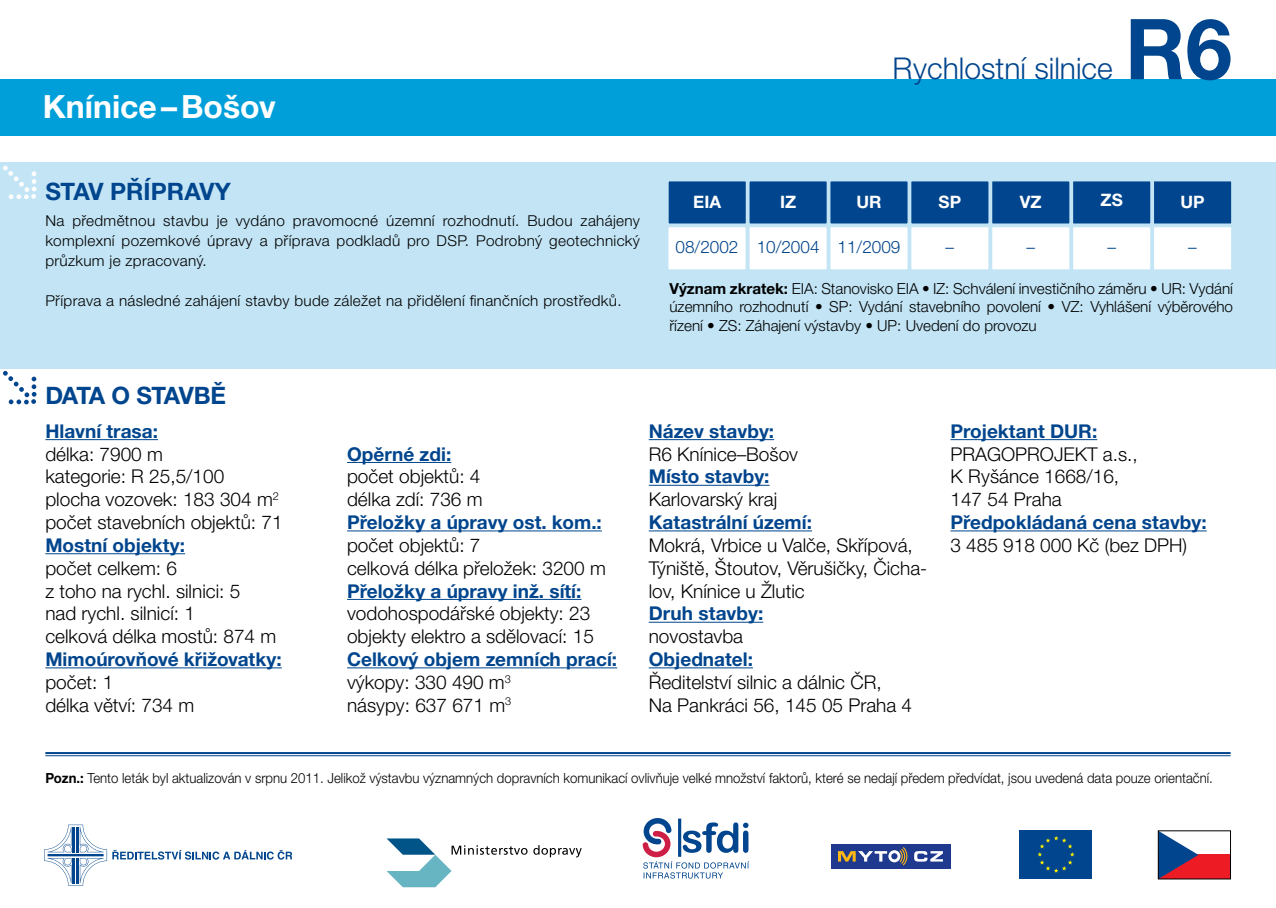
<style>
.page{position:relative;width:1276px;height:908px;background:#fff}
.page>*{position:absolute;margin:0;border:0;box-sizing:border-box;transform-origin:0 0}
.t1{font:700 84px "Helvetica Neue CE";color:#00458d}
.t2{font:700 32px "Helvetica Neue CE";color:#fff}
.t3{font:300 30px "Helvetica Neue CE";color:#00458d}
.t4{font:700 24px "Helvetica Neue CE";color:#00458d}
.t5{font:700 24px "Helvetica Neue CE";letter-spacing:-.065em;color:#00458d}
.t6{font:300 19px/22.8px "Helvetica Neue CE";color:#000}
.t7{font:700 19px "Helvetica Neue CE";color:#00458d}
.t8{font:300 17.2px "Helvetica Neue CE";color:#00458d}
.t9{font:700 17.2px "Helvetica Neue CE";color:#fff}
.t10{font:300 15.2px/18.2px "Helvetica Neue CE";color:#000;text-align:justify}
.t11{font:300 15px/20px "Helvetica Neue CE";letter-spacing:.02em;color:#000;text-align:justify}
.t12{font:300 14px "Helvetica Neue CE";color:#000;scale:.94 1}
.s1{font-weight:700}
.s2{font-weight:700;color:#00458d}
</style>
<div class="page">
<div style="left:0;top:79px;width:1276px;height:57px;background:#009fda"></div>
<div style="left:0;top:162px;width:1276px;height:207px;background:#c2e4f5"></div>
<svg style="left:3px;top:165px;width:34px;height:34px"></svg>
<div style="left:1153px;top:180px;width:79px;height:44px;background:#00458d"></div>
<div style="left:1152px;top:179px;width:81px;height:46px;border:2px solid #c2e4f5"></div>
<div style="left:991px;top:180px;width:79px;height:44px;background:#00458d"></div>
<div style="left:990px;top:179px;width:81px;height:46px;border:2px solid #c2e4f5"></div>
<div style="left:829px;top:180px;width:79px;height:44px;background:#00458d"></div>
<div style="left:828px;top:179px;width:81px;height:46px;border:2px solid #c2e4f5"></div>
<div style="left:1072px;top:180px;width:79px;height:44px;background:#00458d"></div>
<div style="left:1071px;top:179px;width:81px;height:46px;border:2px solid #c2e4f5"></div>
<div style="left:910px;top:180px;width:79px;height:44px;background:#00458d"></div>
<div style="left:909px;top:179px;width:81px;height:46px;border:2px solid #c2e4f5"></div>
<div style="left:748px;top:180px;width:79px;height:44px;background:#00458d"></div>
<div style="left:747px;top:179px;width:81px;height:46px;border:2px solid #c2e4f5"></div>
<div style="left:668px;top:180px;width:78px;height:44px;background:#00458d"></div>
<div style="left:667px;top:179px;width:80px;height:46px;border:2px solid #c2e4f5"></div>
<div style="left:1153px;top:226px;width:79px;height:44px;background:#fff"></div>
<div style="left:1152px;top:225px;width:81px;height:46px;border:2px solid #c2e4f5"></div>
<div style="left:991px;top:226px;width:79px;height:44px;background:#fff"></div>
<div style="left:990px;top:225px;width:81px;height:46px;border:2px solid #c2e4f5"></div>
<div style="left:829px;top:226px;width:79px;height:44px;background:#fff"></div>
<div style="left:828px;top:225px;width:81px;height:46px;border:2px solid #c2e4f5"></div>
<div style="left:1072px;top:226px;width:79px;height:44px;background:#fff"></div>
<div style="left:1071px;top:225px;width:81px;height:46px;border:2px solid #c2e4f5"></div>
<div style="left:910px;top:226px;width:79px;height:44px;background:#fff"></div>
<div style="left:909px;top:225px;width:81px;height:46px;border:2px solid #c2e4f5"></div>
<div style="left:748px;top:226px;width:79px;height:44px;background:#fff"></div>
<div style="left:747px;top:225px;width:81px;height:46px;border:2px solid #c2e4f5"></div>
<div style="left:667px;top:226px;width:79px;height:44px;background:#fff"></div>
<div style="left:666px;top:225px;width:81px;height:46px;border:2px solid #c2e4f5"></div>
<div style="left:1019px;top:830px;width:72px;height:48px;background:#00458d"></div>
<svg style="left:1037px;top:836px;width:37px;height:36px"></svg>
<div style="left:1158px;top:854px;width:72px;height:24px;background:#ed1c24"></div>
<svg style="left:1160px;top:832px;width:38px;height:44px"></svg>
<svg style="left:44px;top:824px;width:248px;height:61px"></svg>
<svg style="left:642px;top:818px;width:107px;height:60px"></svg>
<hr style="left:45px;top:751px;width:1185px;height:2px;background:#00458d">
<hr style="left:45px;top:755px;width:1185px;height:1px;background:#00458d">
<hr style="left:45px;top:439px;width:113px;height:1px;background:#00458d">
<hr style="left:45px;top:553px;width:140px;height:1px;background:#00458d">
<hr style="left:45px;top:667px;width:237px;height:1px;background:#00458d">
<hr style="left:347px;top:462px;width:104px;height:1px;background:#00458d">
<hr style="left:347px;top:530px;width:255px;height:1px;background:#00458d">
<hr style="left:347px;top:598px;width:234px;height:1px;background:#00458d">
<hr style="left:347px;top:667px;width:270px;height:1px;background:#00458d">
<hr style="left:649px;top:439px;width:125px;height:1px;background:#00458d">
<hr style="left:649px;top:484px;width:120px;height:1px;background:#00458d">
<hr style="left:649px;top:530px;width:163px;height:1px;background:#00458d">
<hr style="left:649px;top:621px;width:114px;height:1px;background:#00458d">
<hr style="left:649px;top:667px;width:104px;height:1px;background:#00458d">
<hr style="left:950px;top:439px;width:147px;height:1px;background:#00458d">
<hr style="left:950px;top:530px;width:256px;height:1px;background:#00458d">
<svg style="left:3px;top:371px;width:34px;height:33px"></svg>
<svg style="left:386px;top:838px;width:141px;height:48px"></svg>
<svg style="left:533px;top:845px;width:49px;height:12px"></svg>
<div style="left:831px;top:843px;width:119px;height:25px;background:#1e398d"></div>
<svg style="left:838px;top:847px;width:69px;height:18px"></svg>
<svg style="left:914px;top:851px;width:29px;height:10px"></svg>
<h2 class="t2" style="left:43px;top:87px;width:235px">Knínice – Bošov</h2>
<h3 class="t3" style="left:892px;top:50px;width:222px">Rychlostní silnice</h3>
<h1 class="t1" style="left:1125px;top:-3px;width:109px">R6</h1>
<p class="t4" style="left:45px;top:176px;width:187px">stav přípravy</p>
<p class="t11" style="left:45px;top:211px;width:596px">Na předmětnou stavbu je vydáno pravomocné územní rozhodnutí. Budou zahájeny komplexní pozemkové úpravy a příprava podkladů pro DSP. Podrobný geotechnický průzkum je zpracovaný.</p>
<p class="t11" style="left:45px;top:291px;width:578px">Příprava a následné zahájení stavby bude záležet na přidělení finančních prostředků.</p>
<p class="t9" style="left:693px;top:191px;width:20px">EIA</p>
<p class="t9" style="left:780px;top:191px;width:9px">IZ</p>
<p class="t9" style="left:856px;top:191px;width:27px">UR</p>
<p class="t9" style="left:938px;top:191px;width:12px">SP</p>
<p class="t9" style="left:1020px;top:191px;width:12px">VZ</p>
<p class="t9" style="left:1100px;top:189px;width:12px">ZS</p>
<p class="t9" style="left:1180px;top:191px;width:19px">UP</p>
<p class="t8" style="left:675px;top:236px;width:226px">08/2002 10/2004 11/2009</p>
<p class="t8" style="left:945px;top:236px;width:10px">–</p>
<p class="t8" style="left:1026px;top:236px;width:10px">–</p>
<p class="t8" style="left:1107px;top:236px;width:10px">–</p>
<p class="t8" style="left:1188px;top:236px;width:10px">–</p>
<p class="t10" style="left:669px;top:279px;width:565px"><span class="s1">Význam zkratek:</span> EIA: Stanovisko EIA • IZ: Schválení investičního záměru • UR : Vydání územního rozhodnutí • SP: Vydání stavebního povolení • VZ: Vyhlášení výběrového řízení • ZS: Záhajení výstavby • UP: Uvedení do provozu</p>
<p class="t5" style="left:45px;top:381px;width:182px">data o stavbě</p>
<p class="t7" style="left:45px;top:419px;width:114px">Hlavní trasa:</p>
<p class="t6" style="left:45px;top:442px;width:239px">délka: 7900 m<br>kategorie: R 25,5/100 plocha vozovek: 183 304 m<sup>2 </sup>počet stavebních objektů: 71</p>
<p class="t7" style="left:45px;top:533px;width:141px">M ostní objekty:</p>
<p class="t6" style="left:45px;top:556px;width:232px">počet celkem: 6<br>z toho na rychl. silnici: 5<br>nad rychl. silnicí: 1<br>celková délka mostů: 874 m</p>
<p class="t7" style="left:45px;top:647px;width:238px">M imoúrovňové křižovatky:</p>
<p class="t6" style="left:45px;top:670px;width:150px">počet: 1<br>délka větví: 734 m</p>
<p class="t7" style="left:347px;top:442px;width:106px">Opěrné zdi:</p>
<p class="t6" style="left:347px;top:465px;width:137px">počet objektů: 4 délka zdí: 736 m</p>
<p class="t7" style="left:347px;top:510px;width:256px">Přeložky a úpravy ost. kom.:</p>
<p class="t6" style="left:347px;top:533px;width:260px">počet objektů: 7<br>celková délka přeložek: 3200 m</p>
<p class="t7" style="left:347px;top:578px;width:236px">Přeložky a úpravy inž. sítí:</p>
<p class="t6" style="left:347px;top:601px;width:248px">vodohospodářské objekty: 23 objekty elektro a sdělovací: 15</p>
<p class="t6" style="left:347px;top:647px;width:272px"><span class="s2">Celkový objem zemních prací: </span>výkopy: 330 490 m<sup>3<br></sup>násypy: 637 671 m<sup>3</sup></p>
<p class="t7" style="left:649px;top:419px;width:127px">N ázev stavby:</p>
<p class="t6" style="left:649px;top:442px;width:151px">R6 Knínice–Bošov</p>
<p class="t7" style="left:649px;top:464px;width:122px">M ísto stavby:</p>
<p class="t6" style="left:649px;top:487px;width:130px">Karlovarský kraj</p>
<p class="t7" style="left:649px;top:510px;width:165px">Katastrální území:</p>
<p class="t6" style="left:649px;top:533px;width:280px">M okrá, Vrbice u Valče, Skřípová,<br>Týniště, Štoutov, Věrušičky, Čicha&shy;lov, Knínice u Žlutic</p>
<p class="t7" style="left:649px;top:601px;width:116px">Druh stavby:</p>
<p class="t6" style="left:649px;top:624px;width:96px">novostavba</p>
<p class="t7" style="left:649px;top:647px;width:106px">Objednatel:</p>
<p class="t6" style="left:649px;top:670px;width:265px">Ředitelství silnic a dálnic ČR ,<br>Na Pankráci 56, 145 05 Praha 4</p>
<p class="t7" style="left:950px;top:419px;width:148px">Projektant DUR:</p>
<p class="t6" style="left:950px;top:442px;width:125px">PRAGOPROJEKT</p>
<p class="t6" style="left:950px;top:442px;width:189px;text-indent:152px">a.s.,<br>KRyšánce 1668/16,<br>147 54 Praha</p>
<p class="t7" style="left:950px;top:510px;width:258px">Předpokládaná cena stavby:</p>
<p class="t6" style="left:950px;top:533px;width:238px">3 485 918 000 Kč (bez DPH)</p>
<p class="t12" style="left:45px;top:769px;width:1243px"><span class="s1">Pozn.:</span> Tento leták byl aktualizován v srpnu 2011. Jelikož výstavbu významných dopravních komunikací ovlivňuje velké množství faktorů, které se nedají předem předvídat, jsou uvedená data pouze orientační.</p>
</div>
